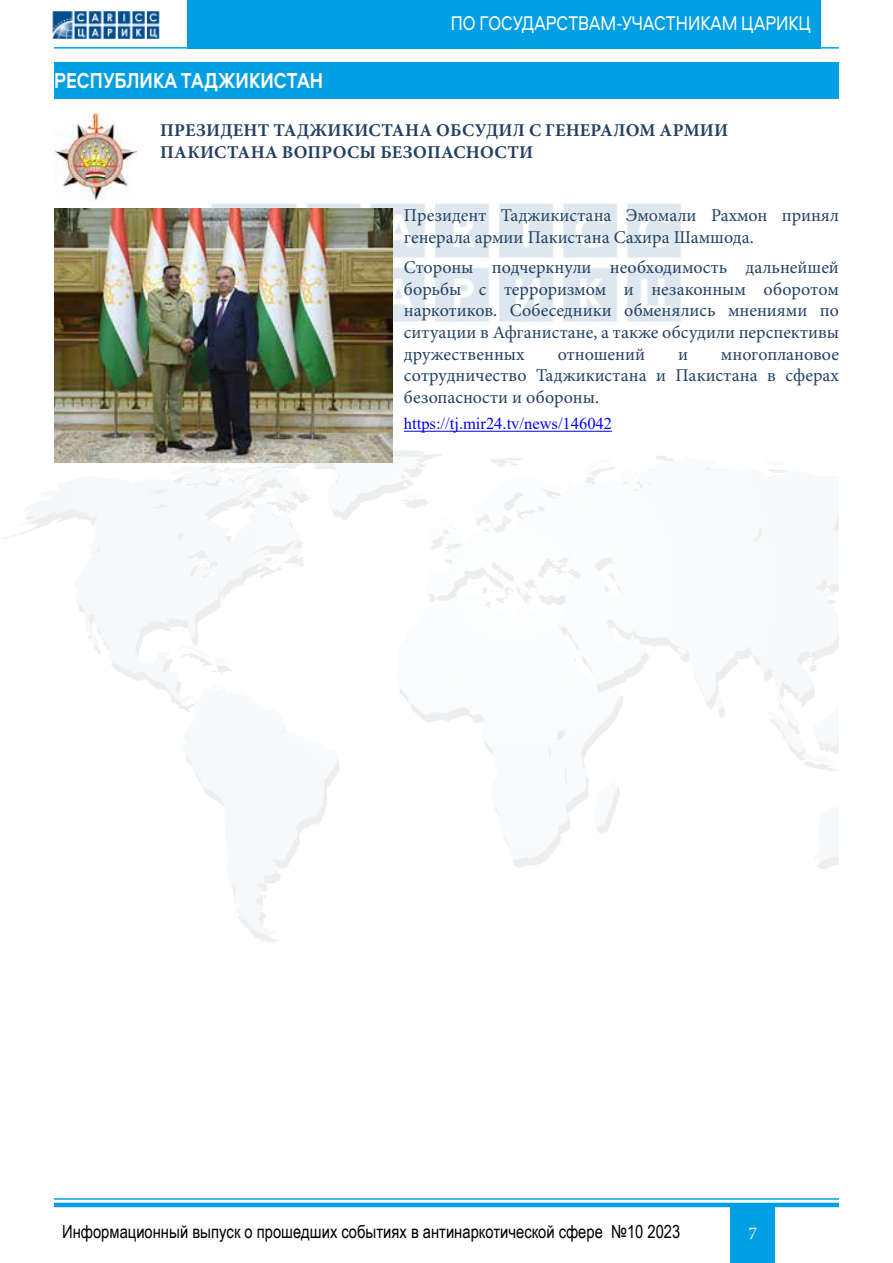
<style>
.page{position:relative;width:893px;height:1263px;background:#fff}
.page>*{position:absolute;margin:0;border:0;box-sizing:border-box;transform-origin:0 0}
.t1{font:700 22.5px "Aeroport";color:#fff;scale:.8 1}
.t2{font:20.7px "Aeroport";color:#fff;scale:.8 1}
.t3{font:18px/21.6px "Minion Pro";color:#244061;text-align:justify}
.t4{font:700 18px/21.6px "Minion Pro";letter-spacing:.01em;color:#244061}
.t5{font:18px "Arial Narrow";color:#000}
.t6{font:18px "Minion Pro";color:#fff}
.t7{font:16.5px "Times New Roman";color:#00f}
</style>
<div class="page">
<svg style="left:2px;top:450px;width:837px;height:493px"></svg>
<svg style="left:309px;top:457px;width:207px;height:56px"></svg>
<hr style="left:54px;top:1198px;width:785px;height:2px;background:#009fe3">
<hr style="left:54px;top:1203px;width:785px;height:4px;background:#009fe3">
<div style="left:730px;top:1207px;width:45px;height:56px;background:#009fe3"></div>
<hr style="left:54px;top:47px;width:785px;height:2px;background:#009fe3">
<div style="left:187px;top:0;width:634px;height:49px;background:#009fe3"></div>
<img style="left:211px;top:203px;width:470px;height:119px">
<img style="left:52px;top:11px;width:108px;height:28px">
<div style="left:54px;top:63px;width:785px;height:36px;background:#009fe3"></div>
<img style="left:54px;top:114px;width:83px;height:88px">
<hr style="left:404px;top:431px;width:208px;height:1px;background:#00f">
<img style="left:54px;top:208px;width:339px;height:255px">
<p class="t2" style="left:451px;top:9px;width:452px">ПО ГОСУДАРСТВАМ-УЧАСТНИКАМ ЦАРИКЦ</p>
<p class="t1" style="left:54px;top:64px;width:338px">РЕСПУБЛИКА ТАДЖИКИСТАН</p>
<p class="t4" style="left:160px;top:120px;width:570px">ПРЕЗИДЕНТ ТАДЖИКИСТАНА ОБСУДИЛ С ГЕНЕРАЛОМ АРМИИ<br>ПАКИСТАНА ВОПРОСЫ БЕЗОПАСНОСТИ</p>
<p class="t3" style="left:404px;top:205px;width:436px">Президент Таджикистана Эмомали Рахмон принял генерала армии Пакистана Сахира Шамшода.</p>
<p class="t3" style="left:404px;top:257px;width:437px">Стороны подчеркнули необходимость дальнейшей борьбы с терроризмом и незаконным оборотом наркотиков. Собеседники обменялись мнениями по ситуации в Афганистане, а также обсудили перспективы дружественных</p>
<p class="t3" style="left:558px;top:343px;width:89px">отношений</p>
<p class="t3" style="left:678px;top:343px;width:11px">и</p>
<p class="t3" style="left:404px;top:343px;width:436px;text-indent:317px">многоплановое сотрудничество Таджикистана и Пакистана в сферах безопасности и обороны.</p>
<p class="t7" style="left:404px;top:412px;width:210px">https://tj.mir24.tv/news/146042</p>
<p class="t5" style="left:62px;top:1218px;width:620px">Информационный выпуск о прошедших событиях в антинаркотической сфере №10 2023</p>
<p class="t6" style="left:748px;top:1221px;width:10px">7</p>
</div>
